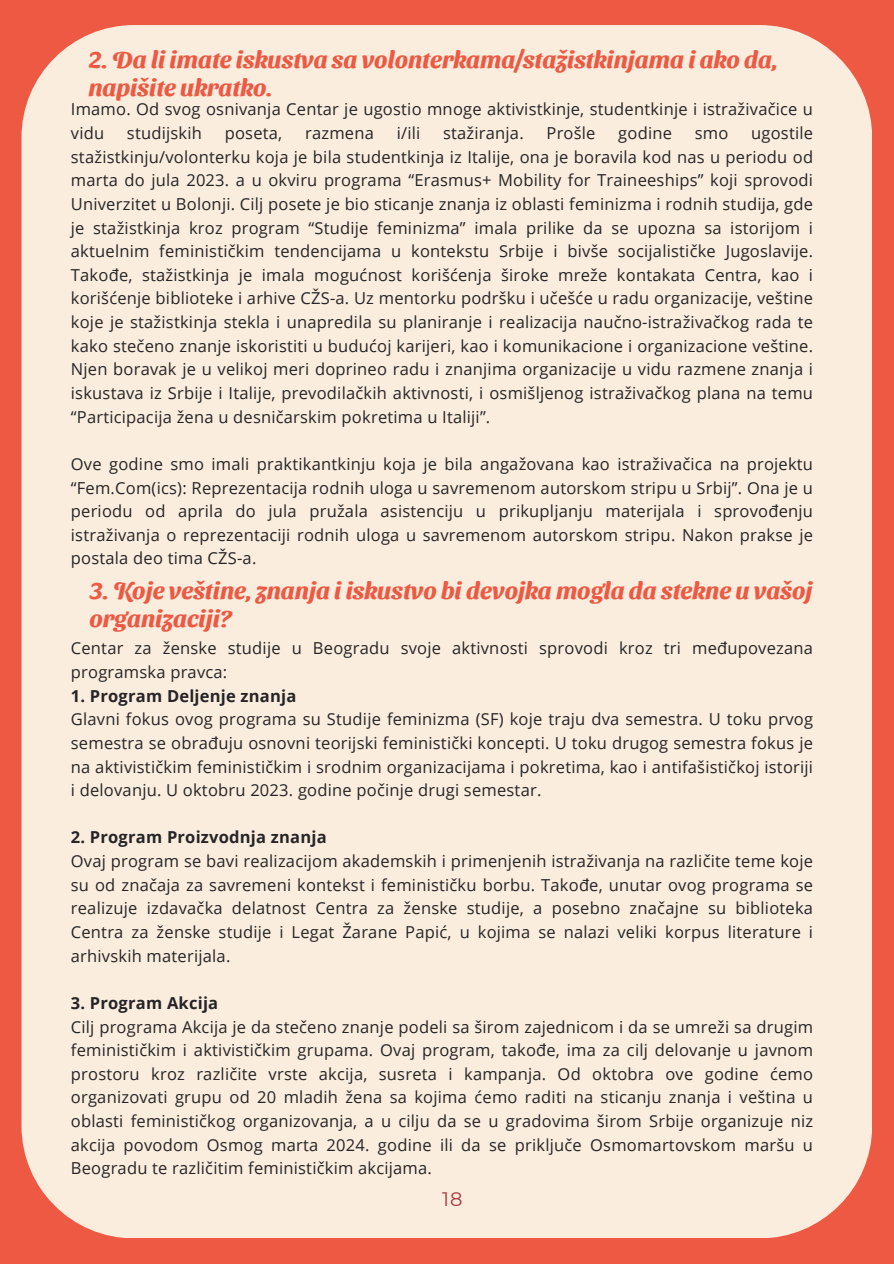
<style>
.page{position:relative;width:894px;height:1264px;background:#fff}
.page>*{position:absolute;margin:0;border:0;box-sizing:border-box;transform-origin:0 0}
.t1{font:700 24px/28.2px "Sansita Swashed";color:#ed5942}
.t2{font:19.5px "Montserrat";color:#ab383d}
.t3{font:16.5px/23.7px "Open Sans";letter-spacing:.015em;color:#262426;text-align:justify}
.t4{font:700 16.5px "Open Sans";letter-spacing:.015em;color:#262426}
</style>
<div class="page">
<div style="left:0;top:0;width:893px;height:1263px;background:#ed5942"></div>
<div style="left:21px;top:25px;width:850px;height:1212px;background:#faedde;border-radius:112px"></div>
<p class="t1" style="left:88px;top:44px;width:690px">2. Da li imate iskustva sa volonterkama/stažistkinjama i ako da, napišite ukratko.</p>
<p class="t3" style="left:71px;top:97px;width:743px">Imamo. Od svog osnivanja Centar je ugostio mnoge aktivistkinje, studentkinje i istraživačice u vidu</p>
<p class="t3" style="left:127px;top:121px;width:76px">studijskih</p>
<p class="t3" style="left:225px;top:121px;width:59px">poseta,</p>
<p class="t3" style="left:305px;top:121px;width:70px">razmena</p>
<p class="t3" style="left:396px;top:121px;width:25px">i/ili</p>
<p class="t3" style="left:443px;top:121px;width:82px">stažiranja.</p>
<p class="t3" style="left:546px;top:121px;width:50px">Prošle</p>
<p class="t3" style="left:618px;top:121px;width:55px">godine</p>
<p class="t3" style="left:694px;top:121px;width:35px">smo</p>
<p class="t3" style="left:71px;top:121px;width:743px;text-indent:680px">ugostile stažistkinju/volonterku koja je bila studentkinja iz Italije, ona je boravila kod nas u periodu od marta do jula 2023. a u okviru programa “Erasmus+ Mobility for Traineeships” koji sprovodi Univerzitet u Bolonji. Cilj posete je bio sticanje znanja iz oblasti feminizma i rodnih studija, gde je stažistkinja kroz program “Studije feminizma” imala prilike da se upozna sa istorijom i aktuelnim feminističkim tendencijama u kontekstu Srbije i bivše socijalističke Jugoslavije.<br>Takođe, stažistkinja je imala mogućnost korišćenja široke mreže kontakata Centra, kao i korišćenje biblioteke i arhive CŽS-a. Uz mentorku podršku i učešće u radu organizacije, veštine koje je stažistkinja stekla i unapredila su planiranje i realizacija naučno-istraživačkog rada te kako stečeno znanje iskoristiti u budućoj karijeri, kao i komunikacione i organizacione veštine.<br>Njen boravak je u velikoj meri doprineo radu i znanjima organizacije u vidu razmene znanja i iskustava iz Srbije i Italije, prevodilačkih aktivnosti, i osmišljenog istraživačkog plana na temu “Participacija žena u desničarskim pokretima u Italiji”.</p>
<p class="t3" style="left:71px;top:451px;width:743px">Ove godine smo imali praktikantkinju koja je bila angažovana kao istraživačica na projektu “Fem.Com(ics): Reprezentacija rodnih uloga u savremenom autorskom stripu u Srbij”. Ona je u periodu od aprila do jula pružala asistenciju u prikupljanju materijala i sprovođenju istraživanja o reprezentaciji rodnih uloga u savremenom autorskom stripu. Nakon prakse je postala deo tima CŽS-a.</p>
<h1 class="t1" style="left:89px;top:575px;width:724px">3. Koje veštine, znanja i iskustvo bi devojka mogla da stekne u vašoj organizaciji?</h1>
<p class="t3" style="left:71px;top:636px;width:743px">Centar za ženske studije u Beogradu svoje aktivnosti sprovodi kroz tri međupovezana programska pravca:</p>
<h1 class="t4" style="left:71px;top:684px;width:227px">1. Program Deljenje znanja</h1>
<p class="t3" style="left:71px;top:707px;width:743px">Glavni fokus ovog programa su Studije feminizma (SF) koje traju dva semestra. U toku prvog semestra se obrađuju osnovni teorijski feministički koncepti. U toku drugog semestra fokus je na aktivističkim feminističkim i srodnim organizacijama i pokretima, kao i antifašističkoj istoriji i delovanju. U oktobru 2023. godine počinje drugi semestar.</p>
<p class="t4" style="left:71px;top:825px;width:257px">2. Program Proizvodnja znanja</p>
<p class="t3" style="left:71px;top:848px;width:743px">Ovaj program se bavi realizacijom akademskih i primenjenih istraživanja na različite teme koje su od značaja za savremeni kontekst i feminističku borbu. Takođe, unutar ovog programa se realizuje izdavačka delatnost Centra za ženske studije, a posebno značajne su biblioteka Centra za ženske studije i Legat Žarane Papić, u kojima se nalazi veliki korpus literature i arhivskih materijala.</p>
<p class="t4" style="left:71px;top:991px;width:149px">3. Program Akcija</p>
<p class="t3" style="left:71px;top:1014px;width:743px">Cilj programa Akcija je da stečeno znanje podeli sa širom zajednicom i da se umreži sa drugim feminističkim i aktivističkim grupama. Ovaj program, takođe, ima za cilj delovanje u javnom prostoru kroz različite vrste akcija, susreta i kampanja. Od oktobra ove godine ćemo organizovati grupu od 20 mladih žena sa kojima ćemo raditi na sticanju znanja i veština u oblasti feminističkog organizovanja, a u cilju da se u gradovima širom Srbije organizuje niz akcija povodom Osmog marta 2024. godine ili da se priključe Osmomartovskom maršu u Beogradu te različitim feminističkim akcijama.</p>
<p class="t2" style="left:442px;top:1187px;width:22px">18</p>
</div>
